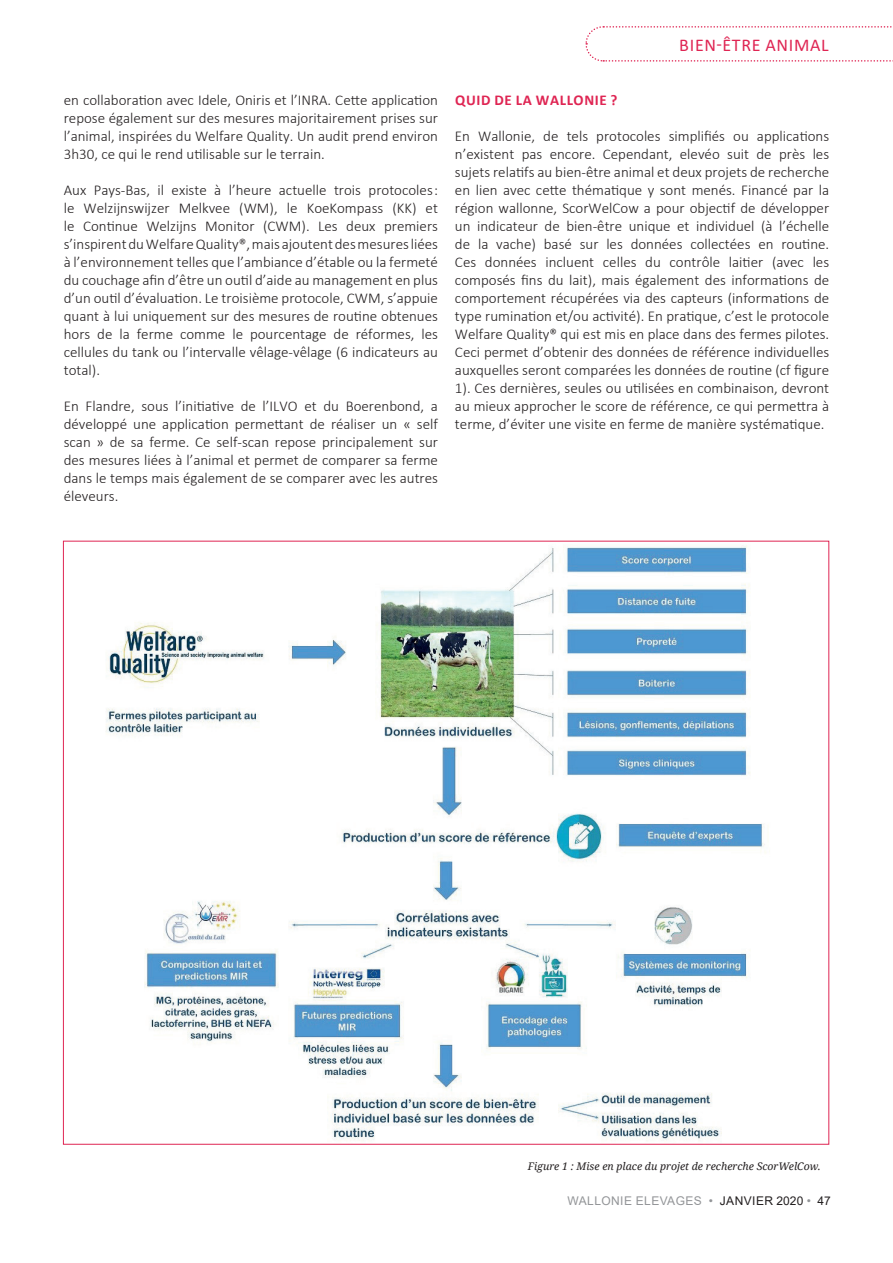
<style>
.page{position:relative;width:893px;height:1263px;background:#fff}
.page>*{position:absolute;margin:0;border:0;box-sizing:border-box;transform-origin:0 0}
.t1{font:18px "Calibri";letter-spacing:.04em;color:#df2553}
.t2{font:300 15px/18px "Calibri";color:#231f20;text-align:justify}
.t3{font:700 15px "Calibri";letter-spacing:.04em;color:#df2553}
.t4{font:12px "Arial";letter-spacing:.035em;color:#939598}
.t5{font:italic 10.5px "Droid Serif";color:#231f20}
.s1{color:#231f20}
</style>
<div class="page">
<img style="left:106px;top:545px;width:660px;height:597px">
<svg style="left:585px;top:26px;width:308px;height:36px"></svg>
<p class="t1" style="left:679px;top:32px;width:151px">BIEN-ÊTRE ANIMAL</p>
<p class="t2" style="left:64px;top:91px;width:376px">en collaboration avec Idele, Oniris et l’INRA. Cette application repose également sur des mesures majoritairement prises sur l’animal, inspirées du Welfare Quality. Un audit prend environ 3h30, ce qui le rend utilisable sur le terrain.</p>
<p class="t2" style="left:64px;top:181px;width:376px">Aux Pays-Bas, il existe à l’heure actuelle trois protocoles : le Welzijnswijzer Melkvee (WM), le KoeKompass (KK) et le Continue Welzijns Monitor (CWM). Les deux premiers s’inspirent du Welfare Quality®, mais ajoutent des mesures liées à l’environnement telles que l’ambiance d’étable ou la fermeté du couchage afin d’être un outil d’aide au management en plus d’un outil d’évaluation. Le troisième protocole, CWM, s’appuie quant à lui uniquement sur des mesures de routine obtenues hors de la ferme comme le pourcentage de réformes, les cellules du tank ou l’intervalle vêlage-vêlage (6 indicateurs au total).</p>
<p class="t2" style="left:64px;top:397px;width:376px">En Flandre, sous l’initiative de l’ILVO et du Boerenbond, a développé une application permettant de réaliser un « self scan » de sa ferme. Ce self-scan repose principalement sur des mesures liées à l’animal et permet de comparer sa ferme dans le temps mais également de se comparer avec les autres éleveurs.</p>
<p class="t3" style="left:455px;top:89px;width:164px">QUID DE LA WALLONIE ?</p>
<p class="t2" style="left:455px;top:127px;width:376px">En Wallonie, de tels protocoles simplifiés ou applications n’existent pas encore. Cependant, elevéo suit de près les sujets relatifs au bien-être animal et deux projets de recherche en lien avec cette thématique y sont menés. Financé par la région wallonne, ScorWelCow a pour objectif de développer un indicateur de bien-être unique et individuel (à l’échelle de la vache) basé sur les données collectées en routine.<br>Ces données incluent celles du contrôle laitier (avec les composés fins du lait), mais également des informations de comportement récupérées via des capteurs (informations de type rumination et/ou activité). En pratique, c’est le protocole Welfare Quality® qui est mis en place dans des fermes pilotes.<br>Ceci permet d’obtenir des données de référence individuelles auxquelles seront comparées les données de routine (cf figure 1). Ces dernières, seules ou utilisées en combinaison, devront au mieux approcher le score de référence, ce qui permettra à terme, d’éviter une visite en ferme de manière systématique.</p>
<p class="t5" style="left:528px;top:1160px;width:294px">Figure 1 : Mise en place du projet de recherche ScorWelCow.</p>
<p class="t4" style="left:568px;top:1192px;width:265px">WALLONIE ELEVAGES • <span class="s1">JANVIER 2020</span> • <span class="s1">47</span></p>
</div>
